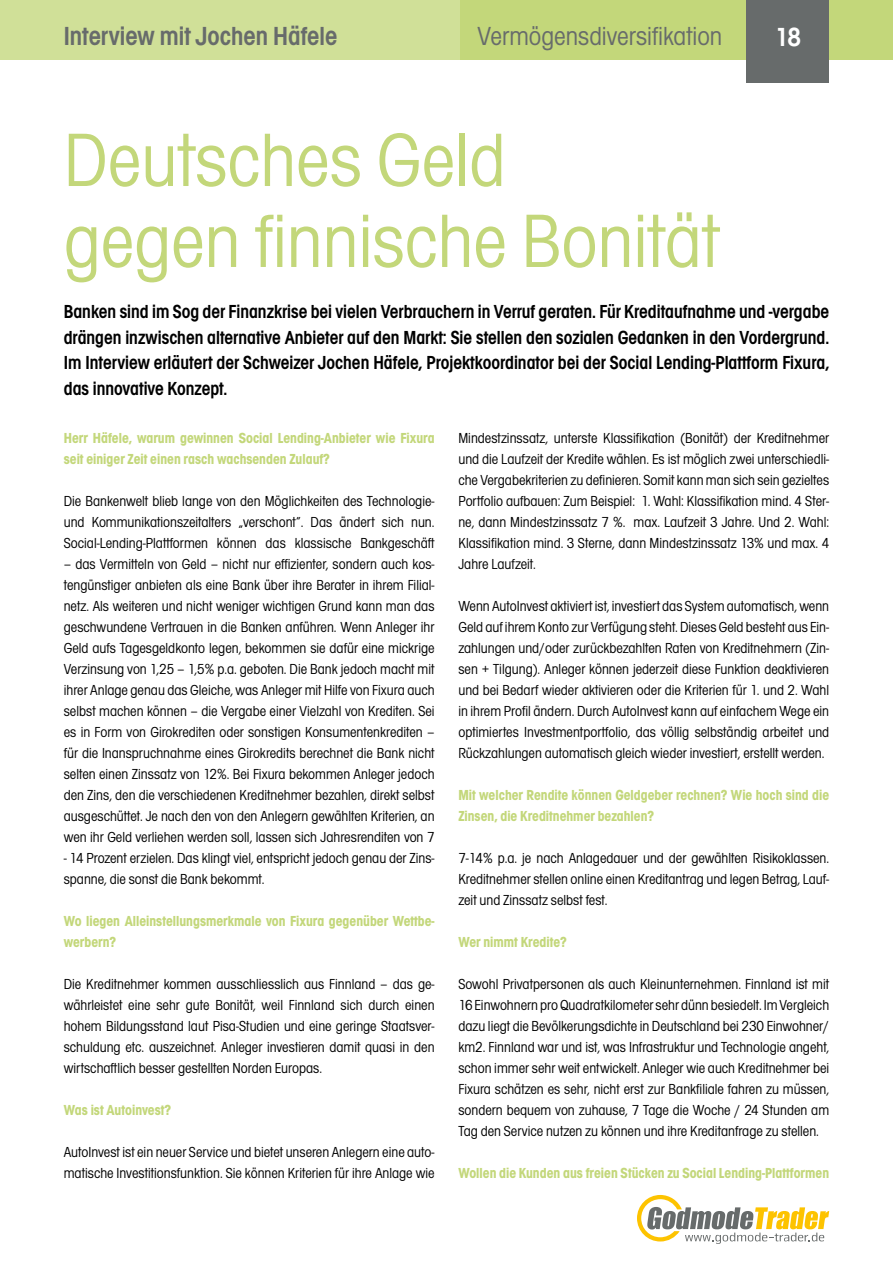
<style>
.page{position:relative;width:893px;height:1263px;background:#fff}
.page>*{position:absolute;margin:0;border:0;box-sizing:border-box;transform-origin:0 0}
.t1{font:condensed 78px/81px "Avignon";color:#c3d77a}
.t2{font:600 condensed 27px "Avignon";color:#676b6b}
.t3{font:condensed 27px "Avignon";color:#676b6b}
.t4{font:600 condensed 27px "Avignon";color:#fff}
.t5{font:600 condensed 19.5px/25.5px "Avignon";color:#000;text-align:justify}
.t6{font:condensed 15px/21px "Avignon";color:#000;text-align:justify}
.t7{font:700 condensed 15px/21px "Avignon";color:#c3d77a}
</style>
<div class="page">
<div style="left:0;top:0;width:893px;height:60px;background:#c3d77a"></div>
<div style="left:0;top:0;width:459px;height:60px;background:#d0e098"></div>
<div style="left:746px;top:0;width:83px;height:83px;background:#676b6b"></div>
<svg style="left:637px;top:1195px;width:192px;height:49px"></svg>
<h2 class="t2" style="left:64px;top:21px;width:275px">Interview mit Jochen Häfele</h2>
<h2 class="t3" style="left:478px;top:21px;width:246px">Vermögensdiversifikation</h2>
<h2 class="t4" style="left:775px;top:22px;width:27px">18</h2>
<h1 class="t1" style="left:64px;top:121px;width:657px">Deutsches Geld<br>gegen finnische Bonität</h1>
<p class="t5" style="left:64px;top:299px;width:767px">Banken sind im Sog der Finanzkrise bei vielen Verbrauchern in Verruf geraten. Für Kreditaufnahme und -vergabe drängen inzwischen alternative Anbieter auf den Markt: Sie stellen den sozialen Gedanken in den Vordergrund.<br>Im Interview erläutert der Schweizer Jochen Häfele, Projektkoordinator bei der Social Lending-Plattform Fixura, das innovative Konzept.</p>
<p class="t7" style="left:64px;top:427px;width:372px">Herr Häfele, warum gewinnen Social Lending-Anbieter wie Fixura seit einiger Zeit einen rasch wachsenden Zulauf?</p>
<p class="t6" style="left:64px;top:490px;width:372px">Die Bankenwelt blieb lange von den Möglichkeiten des Technologie&shy;und Kommunikationszeitalters „verschont“. Das ändert sich nun.<br>Social-Lending-Plattformen können das klassische Bankgeschäft</p>
<p class="t6" style="left:64px;top:553px;width:372px">– das Vermitteln von Geld – nicht nur effizienter, sondern auch kos&shy;tengünstiger anbieten als eine Bank über ihre Berater in ihrem Filial&shy;netz. Als weiteren und nicht weniger wichtigen Grund kann man das geschwundene Vertrauen in die Banken anführen. Wenn Anleger ihr Geld aufs Tagesgeldkonto legen, bekommen sie dafür eine mickrige Verzinsung von 1,25 – 1,5% p.a. geboten. Die Bank jedoch macht mit ihrer Anlage genau das Gleiche, was Anleger mit Hilfe von Fixura auch selbst machen können – die Vergabe einer Vielzahl von Krediten. Sei es in Form von Girokrediten oder sonstigen Konsumentenkrediten – für die Inanspruchnahme eines Girokredits berechnet die Bank nicht selten einen Zinssatz von 12%. Bei Fixura bekommen Anleger jedoch den Zins, den die verschiedenen Kreditnehmer bezahlen, direkt selbst ausgeschüttet. Je nach den von den Anlegern gewählten Kriterien, an wen ihr Geld verliehen werden soll, lassen sich Jahresrenditen von 7</p>
<p class="t6" style="left:64px;top:847px;width:372px">- 14 Prozent erzielen. Das klingt viel, entspricht jedoch genau der Zins&shy;spanne, die sonst die Bank bekommt.</p>
<p class="t7" style="left:64px;top:910px;width:372px">Wo liegen Alleinstellungsmerkmale von Fixura gegenüber Wettbe&shy;werbern?</p>
<p class="t6" style="left:64px;top:973px;width:372px">Die Kreditnehmer kommen ausschliesslich aus Finnland – das ge&shy;währleistet eine sehr gute Bonität, weil Finnland sich durch einen hohem Bildungsstand laut Pisa-Studien und eine geringe Staatsver&shy;schuldung etc. auszeichnet. Anleger investieren damit quasi in den wirtschaftlich besser gestellten Norden Europas.</p>
<p class="t7" style="left:64px;top:1099px;width:109px">Was ist Autoinvest?</p>
<p class="t6" style="left:64px;top:1141px;width:372px">AutoInvest ist ein neuer Service und bietet unseren Anlegern eine auto&shy;matische Investitionsfunktion. Sie können Kriterien für ihre Anlage wie</p>
<p class="t6" style="left:458px;top:427px;width:372px">Mindestzinssatz, unterste Klassifikation (Bonität) der Kreditnehmer und die Laufzeit der Kredite wählen. Es ist möglich zwei unterschiedli&shy;che Vergabekriterien zu definieren. Somit kann man sich sein gezieltes Portfolio aufbauen: Zum Beispiel: 1. Wahl: Klassifikation mind. 4 Ster&shy;ne, dann Mindestzinssatz 7 %. max. Laufzeit 3 Jahre. Und 2. Wahl:<br>Klassifikation mind. 3 Sterne, dann Mindestzinssatz 13% und max. 4<br>Jahre Laufzeit.</p>
<p class="t6" style="left:458px;top:595px;width:372px">Wenn AutoInvest aktiviert ist, investiert das System automatisch, wenn Geld auf ihrem Konto zur Verfügung steht. Dieses Geld besteht aus Ein&shy;zahlungen und/oder zurückbezahlten Raten von Kreditnehmern (Zin&shy;sen + Tilgung). Anleger können jederzeit diese Funktion deaktivieren und bei Bedarf wieder aktivieren oder die Kriterien für 1. und 2. Wahl in ihrem Profil ändern. Durch AutoInvest kann auf einfachem Wege ein optimiertes Investmentportfolio, das völlig selbständig arbeitet und Rückzahlungen automatisch gleich wieder investiert, erstellt werden.</p>
<p class="t7" style="left:458px;top:784px;width:372px">Mit welcher Rendite können Geldgeber rechnen? Wie hoch sind die<br>Zinsen, die Kreditnehmer bezahlen?</p>
<p class="t6" style="left:458px;top:847px;width:372px">7-14% p.a. je nach Anlagedauer und der gewählten Risikoklassen.<br>Kreditnehmer stellen online einen Kreditantrag und legen Betrag, Lauf&shy;zeit und Zinssatz selbst fest.</p>
<p class="t7" style="left:458px;top:931px;width:110px">Wer nimmt Kredite?</p>
<p class="t6" style="left:458px;top:973px;width:372px">Sowohl Privatpersonen als auch Kleinunternehmen. Finnland ist mit 16 Einwohnern pro Quadratkilometer sehr dünn besiedelt. Im Vergleich dazu liegt die Bevölkerungsdichte in Deutschland bei 230 Einwohner/ km2. Finnland war und ist, was Infrastruktur und Technologie angeht, schon immer sehr weit entwickelt. Anleger wie auch Kreditnehmer bei Fixura schätzen es sehr, nicht erst zur Bankfiliale fahren zu müssen, sondern bequem von zuhause, 7 Tage die Woche / 24 Stunden am Tag den Service nutzen zu können und ihre Kreditanfrage zu stellen.</p>
<p class="t7" style="left:458px;top:1162px;width:372px">Wollen die Kunden aus freien Stücken zu Social Lending-Plattformen</p>
</div>
